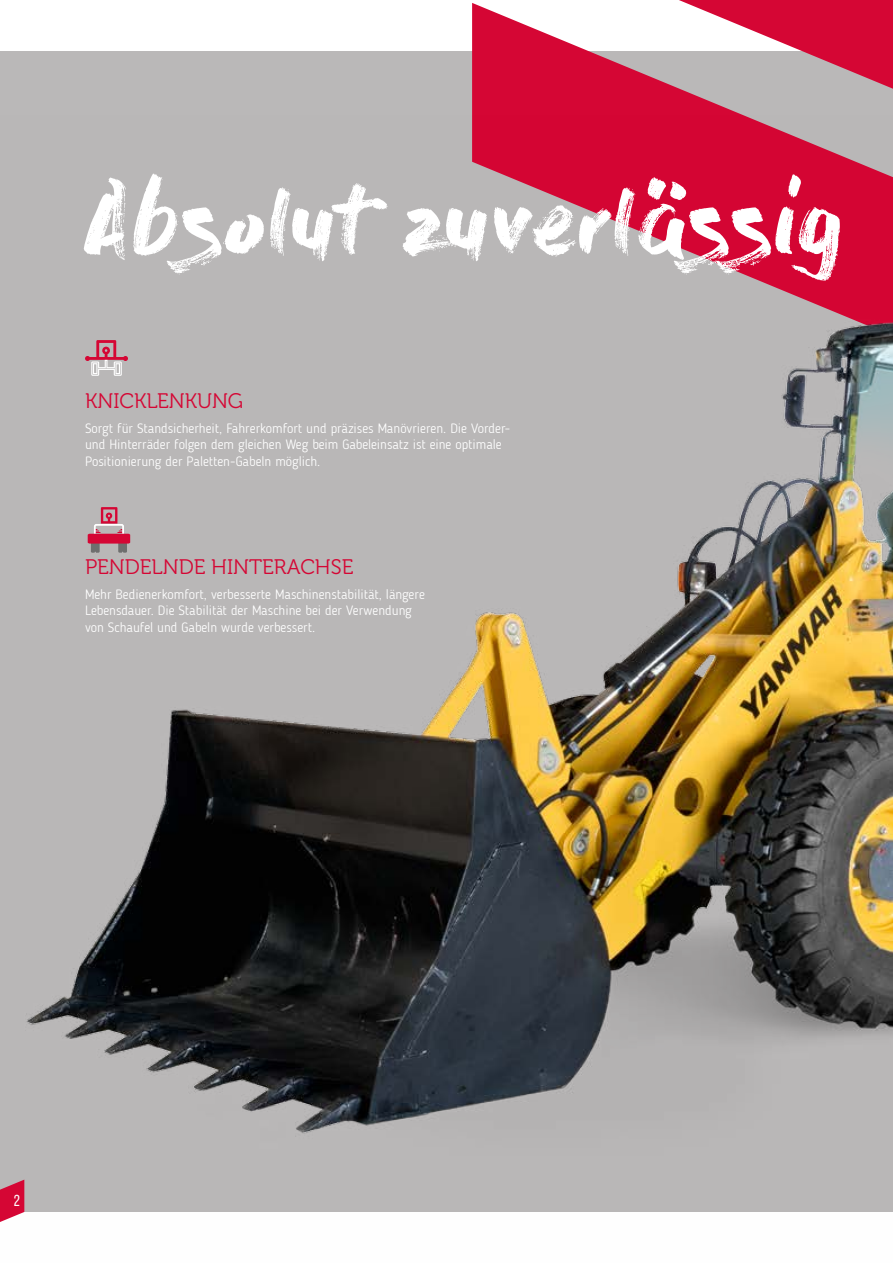
<style>
.page{position:relative;width:893px;height:1263px;background:#fff}
.page>*{position:absolute;margin:0;border:0;box-sizing:border-box;transform-origin:0 0}
.t1{font:91.5px "Dry Brush";letter-spacing:-.015em;color:#fff}
.t2{font:21px "Museo 300";color:#d50634}
.t3{font:15.9px "Bebas Neue";color:#fff}
.t4{font:300 13.5px/16.5px "Blogger Sans";color:#fff}
</style>
<div class="page">
<div style="left:0;top:51px;width:893px;height:1161px;background:#bab8b8"></div>
<svg style="left:679px;top:0;width:214px;height:3px"></svg>
<svg style="left:472px;top:3px;width:421px;height:112px;fill:#d50634"></svg>
<img style="left:24px;top:115px;width:869px;height:1097px">
<svg style="left:88px;top:507px;width:42px;height:46px"></svg>
<svg style="left:85px;top:340px;width:43px;height:36px"></svg>
<svg style="left:0;top:1179px;width:24px;height:43px"></svg>
<h1 class="t1" style="left:85px;top:168px;width:762px">Absolut zuverlässig</h1>
<h2 class="t2" style="left:85px;top:389px;width:160px">KNICKLENKUNG</h2>
<p class="t4" style="left:85px;top:420px;width:427px">Sorgt für Standsicherheit, Fahrerkomfort und präzises Manövrieren. Die Vorder&shy;und Hinterräder folgen dem gleichen Weg beim Gabeleinsatz ist eine optimale<br>Positionierung der Paletten-Gabeln möglich.</p>
<h2 class="t2" style="left:85px;top:555px;width:270px">PENDELNDE HINTERACHSE</h2>
<p class="t4" style="left:85px;top:586px;width:341px">Mehr Bedienerkomfort, verbesserte Maschinenstabilität, längere<br>Lebensdauer. Die Stabilität der Maschine bei der Verwendung von Schaufel und Gabeln wurde verbessert.</p>
<p class="t3" style="left:14px;top:1192px;width:8px">2</p>
</div>
